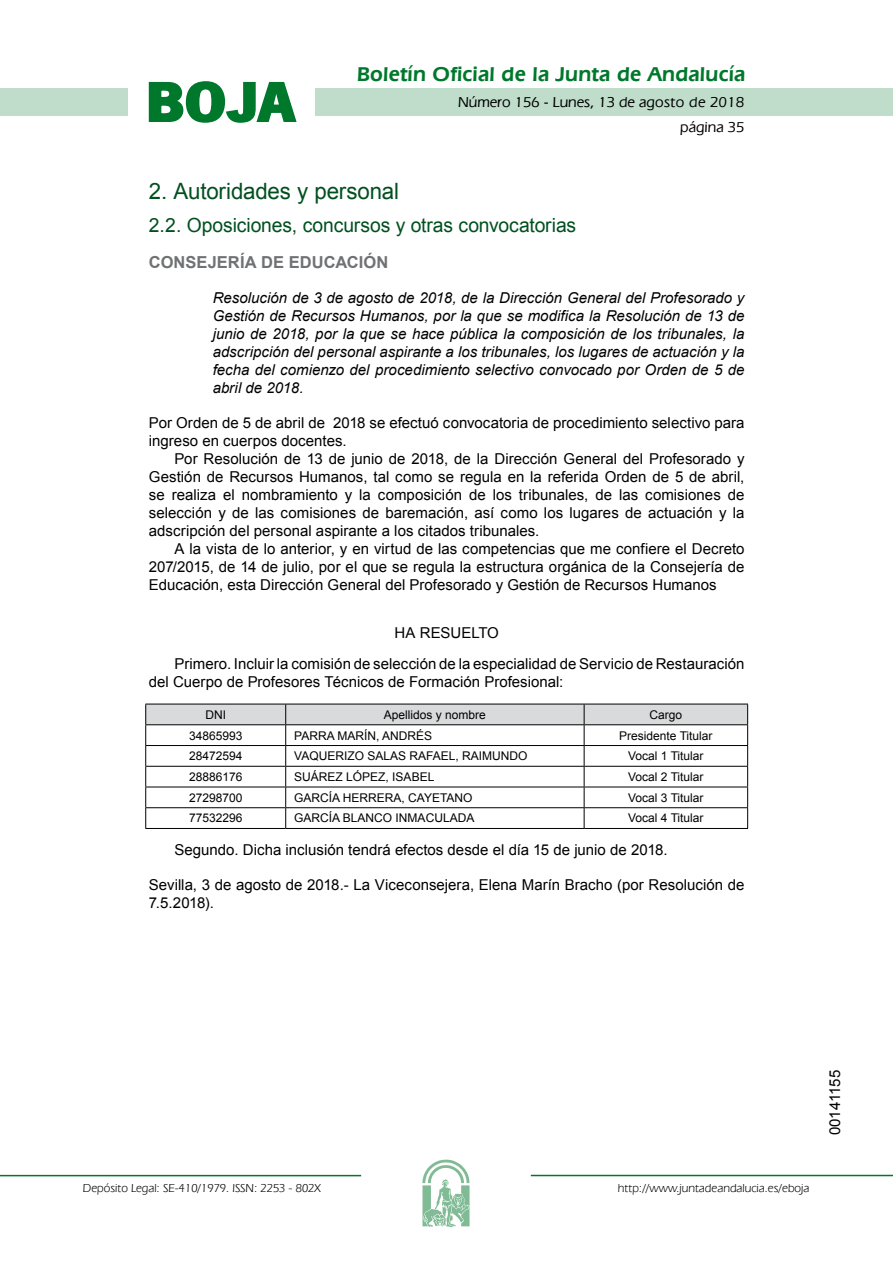
<style>
.page{position:relative;width:893px;height:1263px;background:#fff}
.page>*{position:absolute;margin:0;border:0;box-sizing:border-box;transform-origin:0 0}
.t1{font:700 57.75px "News Got T";color:#00782c;scale:1.14 1}
.t2{font:22.5px "Arial";letter-spacing:-.01em;color:#00501f}
.t3{font:600 21px "Eras IT Cby BT";letter-spacing:.01em;color:#00782c}
.t4{font:19.5px "Arial";letter-spacing:-.005em;color:#00501f}
.t5{font:700 16.5px "Arial";letter-spacing:.005em;color:#707173}
.t6{font:15px/18px "Arial";color:#000}
.t7{font:italic 15px/18px "Arial";color:#000;text-align:justify}
.t8{font:500 15px/24.5px "Eras IT Cby BT";color:#000;text-align:right}
.t9{font:12px "Arial";color:#000}
.t10{font:12px "Eras IT Cby BT";color:#000}
</style>
<div class="page">
<div style="left:315px;top:88px;width:577px;height:28px;background:#bfddca"></div>
<div style="left:0;top:88px;width:128px;height:28px;background:#bfddca"></div>
<hr style="left:0;top:1175px;width:361px;height:1px;background:#00782c">
<svg style="left:422px;top:1159px;width:47px;height:68px"></svg>
<hr style="left:531px;top:1175px;width:361px;height:1px;background:#00782c">
<svg style="left:148px;top:81px;width:149px;height:42px"></svg>
<svg style="left:145px;top:704px;width:603px;height:124px"></svg>
<hr style="left:145px;top:828px;width:141px;height:1px;background:#000">
<hr style="left:286px;top:828px;width:298px;height:1px;background:#000">
<hr style="left:584px;top:828px;width:164px;height:1px;background:#000">
<h1 class="t1" style="left:145px;top:68px;width:133px">BOJA</h1>
<h3 class="t3" style="left:357px;top:62px;width:390px">Boletín Oficial de la Junta de Andalucía</h3>
<p class="t8" style="left:458px;top:90px;width:288px">Número 156 - Lunes, 13 de agosto de 2018 página 35</p>
<h2 class="t2" style="left:149px;top:177px;width:252px">2. Autoridades y personal</h2>
<h3 class="t4" style="left:149px;top:212px;width:429px">2.2. Oposiciones, concursos y otras convocatorias</h3>
<p class="t5" style="left:149px;top:251px;width:241px">CONSEJERÍA DE EDUCACIÓN</p>
<p class="t7" style="left:213px;top:289px;width:533px">Resolución de 3 de agosto de 2018, de la Dirección General del Profesorado y Gestión de Recursos Humanos, por la que se modifica la Resolución de 13 de junio de 2018, por la que se hace pública la composición de los tribunales, la adscripción del personal aspirante a los tribunales, los lugares de actuación y la fecha del comienzo del procedimiento selectivo convocado por Orden de 5 de abril de 2018.</p>
<p class="t6" style="left:149px;top:414px;width:597px">Por Orden de 5 de abril de 2018 se efectuó convocatoria de procedimiento selectivo para ingreso en cuerpos docentes.</p>
<p class="t6" style="left:149px;top:450px;width:597px;text-align:justify;text-indent:26px">Por Resolución de 13 de junio de 2018, de la Dirección General del Profesorado y Gestión de Recursos Humanos, tal como se regula en la referida Orden de 5 de abril, se realiza el nombramiento y la composición de los tribunales, de las comisiones de selección y de las comisiones de baremación, así como los lugares de actuación y la adscripción del personal aspirante a los citados tribunales.</p>
<p class="t6" style="left:149px;top:540px;width:597px;text-align:justify;text-indent:26px">A la vista de lo anterior, y en virtud de las competencias que me confiere el Decreto 207/2015, de 14 de julio, por el que se regula la estructura orgánica de la Consejería de Educación, esta Dirección General del Profesorado y Gestión de Recursos Humanos</p>
<p class="t6" style="left:174px;top:617px;width:571px;line-height:30.8px;text-indent:220px">HA RESUELTO<br>Primero. Incluir la comisión de selección de la especialidad de Servicio de Restauración</p>
<p class="t6" style="left:149px;top:673px;width:416px">del Cuerpo de Profesores Técnicos de Formación Profesional:</p>
<p class="t9" style="left:205px;top:707px;width:22px">DNI</p>
<p class="t9" style="left:384px;top:707px;width:104px">Apellidos y nombre</p>
<p class="t9" style="left:649px;top:707px;width:34px">Cargo</p>
<p class="t9" style="left:189px;top:727px;width:55px">34865993</p>
<p class="t9" style="left:294px;top:727px;width:139px">PARRA MARÍN, ANDRÉS</p>
<p class="t9" style="left:619px;top:727px;width:95px">Presidente Titular</p>
<p class="t9" style="left:189px;top:748px;width:55px">28472594</p>
<p class="t9" style="left:294px;top:748px;width:235px">VAQUERIZO SALAS RAFAEL, RAIMUNDO</p>
<p class="t9" style="left:628px;top:748px;width:77px">Vocal 1 Titular</p>
<p class="t9" style="left:189px;top:769px;width:55px">28886176</p>
<p class="t9" style="left:294px;top:769px;width:142px">SUÁREZ LÓPEZ, ISABEL</p>
<p class="t9" style="left:628px;top:769px;width:77px">Vocal 2 Titular</p>
<p class="t9" style="left:189px;top:790px;width:55px">27298700</p>
<p class="t9" style="left:294px;top:790px;width:180px">GARCÍA HERRERA, CAYETANO</p>
<p class="t9" style="left:628px;top:790px;width:77px">Vocal 3 Titular</p>
<p class="t9" style="left:189px;top:810px;width:55px">77532296</p>
<p class="t9" style="left:294px;top:810px;width:182px">GARCÍA BLANCO INMACULADA</p>
<p class="t9" style="left:628px;top:810px;width:77px">Vocal 4 Titular</p>
<p class="t6" style="left:174px;top:841px;width:495px">Segundo. Dicha inclusión tendrá efectos desde el día 15 de junio de 2018.</p>
<p class="t6" style="left:149px;top:876px;width:597px">Sevilla, 3 de agosto de 2018.- La Viceconsejera, Elena Marín Bracho (por Resolución de<br>7.5.2018).</p>
<p class="t10" style="left:83px;top:1181px;width:239px">Depósito Legal: SE-410/1979. ISSN: 2253 - 802X</p>
<p class="t10" style="left:618px;top:1181px;width:193px">http://www.juntadeandalucia.es/eboja</p>
<p class="t6" style="left:826px;top:1135px;width:67px;rotate:-90deg">00141155</p>
</div>
